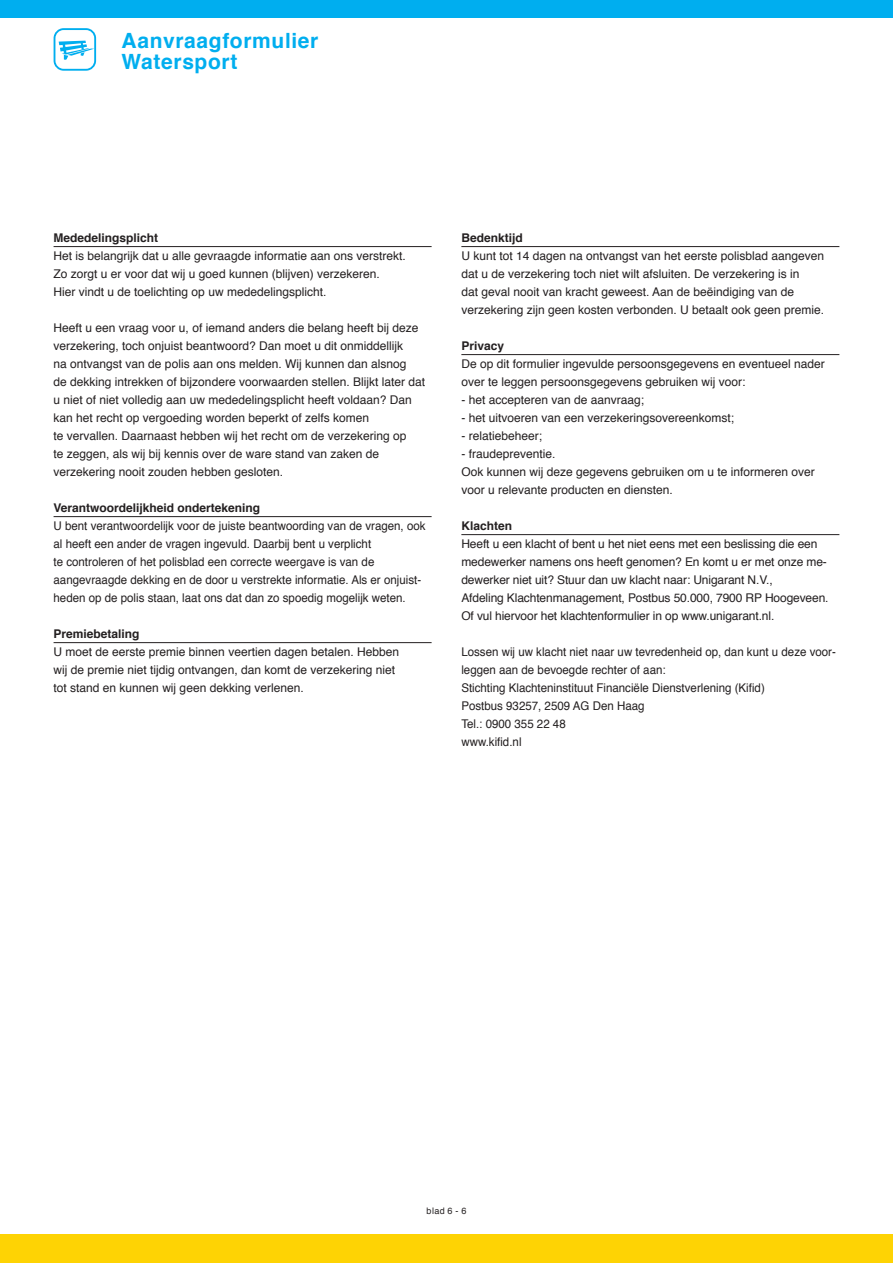
<style>
.page{position:relative;width:893px;height:1263px;background:#fff}
.page>*{position:absolute;margin:0;border:0;box-sizing:border-box;transform-origin:0 0}
.t1{font:700 21px/21px "Helvetica";letter-spacing:.03em;color:#00aeef}
.t2{font:12px/18px "Helvetica";color:#231f20}
.t3{font:12px/18px "Helvetica";color:#231f20;scale:.96 1}
.t4{font:700 12px "Helvetica";color:#231f20}
.t5{font:9px "Helvetica";color:#231f20}
</style>
<div class="page">
<div style="left:0;top:0;width:893px;height:17px;background:#00aeef"></div>
<div style="left:0;top:1234px;width:893px;height:29px;background:#fed304"></div>
<hr style="left:54px;top:246px;width:378px;height:1px;background:#231f20">
<hr style="left:54px;top:516px;width:378px;height:1px;background:#231f20">
<hr style="left:54px;top:642px;width:378px;height:1px;background:#231f20">
<hr style="left:461px;top:246px;width:378px;height:1px;background:#231f20">
<hr style="left:461px;top:354px;width:378px;height:1px;background:#231f20">
<hr style="left:461px;top:534px;width:378px;height:1px;background:#231f20">
<svg style="left:54px;top:28px;width:42px;height:43px"></svg>
<h1 class="t1" style="left:122px;top:32px;width:198px">Aanvraagformulier<br>Watersport</h1>
<p class="t4" style="left:54px;top:230px;width:106px">Mededelingsplicht</p>
<p class="t2" style="left:54px;top:248px;width:354px">Het is belangrijk dat u alle gevraagde informatie aan ons verstrekt.<br>Zo zorgt u er voor dat wij u goed kunnen (blijven) verzekeren.<br>Hier vindt u de toelichting op uw mededelingsplicht.</p>
<p class="t2" style="left:54px;top:320px;width:373px">Heeft u een vraag voor u, of iemand anders die belang heeft bij deze verzekering, toch onjuist beantwoord? Dan moet u dit onmiddellijk<br>na ontvangst van de polis aan ons melden. Wij kunnen dan alsnog<br>de dekking intrekken of bijzondere voorwaarden stellen. Blijkt later dat u niet of niet volledig aan uw mededelingsplicht heeft voldaan? Dan kan het recht op vergoeding worden beperkt of zelfs komen<br>te vervallen. Daarnaast hebben wij het recht om de verzekering op<br>te zeggen, als wij bij kennis over de ware stand van zaken de verzekering nooit zouden hebben gesloten.</p>
<p class="t4" style="left:54px;top:500px;width:208px">Verantwoordelijkheid ondertekening</p>
<p class="t3" style="left:54px;top:518px;width:389px">U bent verantwoordelijk voor de juiste beantwoording van de vragen, ook al heeft een ander de vragen ingevuld. Daarbij bent u verplicht<br>te controleren of het polisblad een correcte weergave is van de aangevraagde dekking en de door u verstrekte informatie. Als er onjuist&shy;heden op de polis staan, laat ons dat dan zo spoedig mogelijk weten.</p>
<p class="t4" style="left:54px;top:626px;width:88px">Premiebetaling</p>
<p class="t2" style="left:54px;top:644px;width:347px">U moet de eerste premie binnen veertien dagen betalen. Hebben wij de premie niet tijdig ontvangen, dan komt de verzekering niet tot stand en kunnen wij geen dekking verlenen.</p>
<p class="t4" style="left:461px;top:230px;width:63px">Bedenktijd</p>
<p class="t2" style="left:461px;top:248px;width:364px">U kunt tot 14 dagen na ontvangst van het eerste polisblad aangeven dat u de verzekering toch niet wilt afsluiten. De verzekering is in<br>dat geval nooit van kracht geweest. Aan de beëindiging van de verzekering zijn geen kosten verbonden. U betaalt ook geen premie.</p>
<p class="t4" style="left:461px;top:338px;width:44px">Privacy</p>
<p class="t2" style="left:461px;top:356px;width:365px">De op dit formulier ingevulde persoonsgegevens en eventueel nader over te leggen persoonsgegevens gebruiken wij voor:</p>
<p class="t2" style="left:461px;top:392px;width:184px">- het accepteren van de aanvraag;</p>
<p class="t2" style="left:461px;top:410px;width:274px">- het uitvoeren van een verzekeringsovereenkomst;</p>
<p class="t2" style="left:461px;top:428px;width:82px">- relatiebeheer;</p>
<p class="t2" style="left:461px;top:446px;width:355px">- fraudepreventie.<br>Ook kunnen wij deze gegevens gebruiken om u te informeren over voor u relevante producten en diensten.</p>
<p class="t4" style="left:461px;top:518px;width:52px">Klachten</p>
<p class="t2" style="left:461px;top:536px;width:369px">Heeft u een klacht of bent u het niet eens met een beslissing die een medewerker namens ons heeft genomen? En komt u er met onze me&shy;dewerker niet uit? Stuur dan uw klacht naar: Unigarant N.V.,<br>Afdeling Klachtenmanagement, Postbus 50.000, 7900 RP Hoogeveen.<br>Of vul hiervoor het klachtenformulier in op www.unigarant.nl.</p>
<p class="t3" style="left:461px;top:644px;width:392px">Lossen wij uw klacht niet naar uw tevredenheid op, dan kunt u deze voor&shy;leggen aan de bevoegde rechter of aan:<br>Stichting Klachteninstituut Financiële Dienstverlening (Kifid)<br>Postbus 93257, 2509 AG Den Haag<br>Tel.: 0900 355 22 48<br>www.kifid.nl</p>
<p class="t5" style="left:427px;top:1205px;width:41px">blad 6 - 6</p>
</div>
